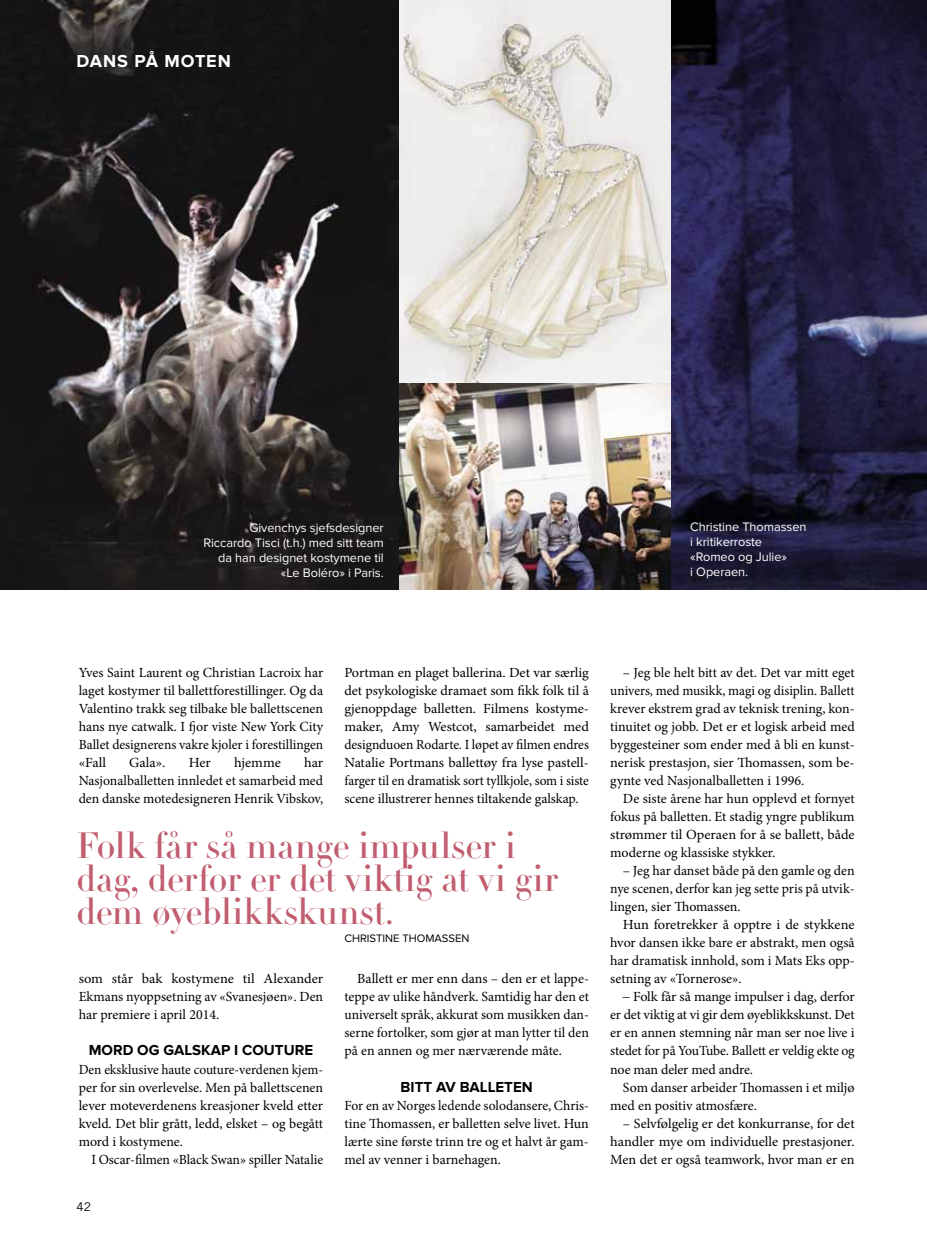
<style>
.page{position:relative;width:927px;height:1238px;background:#fff}
.page>*{position:absolute;margin:0;border:0;box-sizing:border-box;transform-origin:0 0}
.t1{font:36px/33px "Didot LT Std Headline";letter-spacing:-.01em;color:#c15e70}
.t2{font:700 18px "Proxima Nova";letter-spacing:.045em;color:#fff}
.t3{font:700 15px "Proxima Nova";color:#000}
.t4{font:13.95px/18px "Minion Pro";letter-spacing:-.005em;color:#000;text-align:justify}
.t5{font:13.95px/18px "Minion Pro";letter-spacing:-.005em;color:#000;text-align:justify;scale:.96 1}
.t6{font:12.75px/15px "Proxima Nova";letter-spacing:-.005em;color:#fff;text-align:right}
.t7{font:12px "Trade Gothic LT Std";color:#000}
.t8{font:11.25px "Proxima Nova";color:#000}
.s1{font-family:"Trade Gothic LT Std"}
</style>
<div class="page">
<img style="left:398px;top:383px;width:284px;height:207px">
<img style="left:398px;top:0;width:274px;height:383px">
<img style="left:672px;top:0;width:255px;height:589px">
<img style="left:0;top:0;width:398px;height:589px">
<p class="t2" style="left:77px;top:51px;width:156px">DANS PÅ MOTEN</p>
<p class="t6" style="left:203px;top:520px;width:182px">Givenchys sjefsdesigner<br>Riccardo Tisci (t.h.) med sitt team da han designet kostymene til «Le Boléro» i Paris.</p>
<p class="t6" style="left:690px;top:519px;width:118px;text-align:left">Christine Thomassen i kritikerroste «Romeo og Julie»<br>i Operaen.</p>
<p class="t4" style="left:79px;top:664px;width:246px">Yves Saint Laurent og Christian Lacroix har laget kostymer til ballettforestillinger. Og da Valentino trakk seg tilbake ble ballettscenen hans nye catwalk. I fjor viste New York City Ballet designerens vakre kjoler i forestillingen «Fall</p>
<p class="t4" style="left:79px;top:754px;width:246px;text-indent:225px">har Nasjonalballetten innledet et samarbeid med den danske motedesigneren Henrik Vibskov,</p>
<p class="t4" style="left:129px;top:754px;width:38px">Gala».</p>
<p class="t4" style="left:189px;top:754px;width:24px">Her</p>
<p class="t4" style="left:234px;top:754px;width:48px">hjemme</p>
<p class="t4" style="left:344px;top:664px;width:246px">Portman en plaget ballerina. Det var særlig det psykologiske dramaet som fikk folk til å gjenoppdage balletten. Filmens kostyme&shy;maker, Amy Westcot, samarbeidet med designduoen Rodarte. I løpet av filmen endres Natalie Portmans ballettøy fra lyse pastell&shy;farger til en dramatisk sort tyllkjole, som i siste scene illustrerer hennes tiltakende galskap.</p>
<h1 class="t1" style="left:77px;top:829px;width:483px">Folk får så mange impulser i dag, derfor er det viktig at vi gir dem øyeblikkskunst.</h1>
<p class="t8" style="left:344px;top:931px;width:126px">Christine Thomassen</p>
<p class="t4" style="left:79px;top:970px;width:246px">som står bak kostymene til Alexander Ekmans nyoppsetning av «Svanesjøen». Den har premiere i april 2014.</p>
<p class="t3" style="left:89px;top:1041px;width:226px">MORD OG GALSKAP I COUTURE</p>
<p class="t5" style="left:79px;top:1060px;width:256px">Den eksklusive haute couture-verdenen kjem&shy;per for sin overlevelse. Men på ballettscenen lever moteverdenens kreasjoner kveld etter kveld. Det blir grått, ledd, elsket – og begått mord i kostymene.</p>
<p class="t4" style="left:91px;top:1150px;width:233px">I Oscar-filmen «Black Swan» spiller Natalie</p>
<p class="t7" style="left:77px;top:1198px;width:16px">42</p>
<p class="t4" style="left:344px;top:970px;width:246px;text-indent:13px">Ballett er mer enn dans – den er et lappe&shy;teppe av ulike håndverk. Samtidig har den et universelt språk, akkurat som musikken dan&shy;serne fortolker, som gjør at man lytter til den på en annen og mer nærværende måte.</p>
<p class="t3" style="left:401px;top:1077px;width:134px">BITT AV BALLETEN</p>
<p class="t4" style="left:344px;top:1096px;width:246px">For en av Norges ledende solodansere, Chris&shy;tine Thomassen, er balletten selve livet. Hun lærte sine første trinn tre og et halvt år gam&shy;mel av venner i barnehagen.</p>
<p class="t4" style="left:610px;top:664px;width:246px;text-indent:13px">– Jeg ble helt bitt av det. Det var mitt eget univers, med musikk, magi og disiplin. Ballett krever ekstrem grad av teknisk trening, kon&shy;tinuitet og jobb. Det er et logisk arbeid med byggesteiner som ender med å bli en kunst&shy;nerisk prestasjon, sier Thomassen, som be&shy;gynte ved Nasjonalballetten i 1996.</p>
<p class="t4" style="left:610px;top:790px;width:246px;text-indent:13px">De siste årene har hun opplevd et fornyet fokus på balletten. Et stadig yngre publikum strømmer til Operaen for å se ballett, både moderne og klassiske stykker.</p>
<p class="t4" style="left:610px;top:862px;width:246px;text-indent:13px">– Jeg har danset både på den gamle og den nye scenen, derfor kan jeg sette pris på utvik&shy;lingen, sier Thomassen.</p>
<p class="t4" style="left:610px;top:916px;width:246px;text-indent:13px">Hun foretrekker å opptre i de stykkene hvor dansen ikke bare er abstrakt, men også har dramatisk innhold, som i Mats Eks opp&shy;setning av «Tornerose».</p>
<p class="t4" style="left:610px;top:988px;width:246px;text-indent:13px"><span class="s1">–</span> Folk får så mange impulser i dag, derfor er det viktig at vi gir dem øyeblikkskunst. Det er en annen stemning når man ser noe live i stedet for på YouTube. Ballett er veldig ekte og noe man deler med andre.</p>
<p class="t4" style="left:610px;top:1078px;width:246px;text-indent:13px">Som danser arbeider Thomassen i et miljø med en positiv atmosfære.</p>
<p class="t4" style="left:610px;top:1114px;width:246px;text-indent:13px">– Selvfølgelig er det konkurranse, for det handler mye om individuelle prestasjoner.<br>Men det er også teamwork, hvor man er en</p>
</div>
